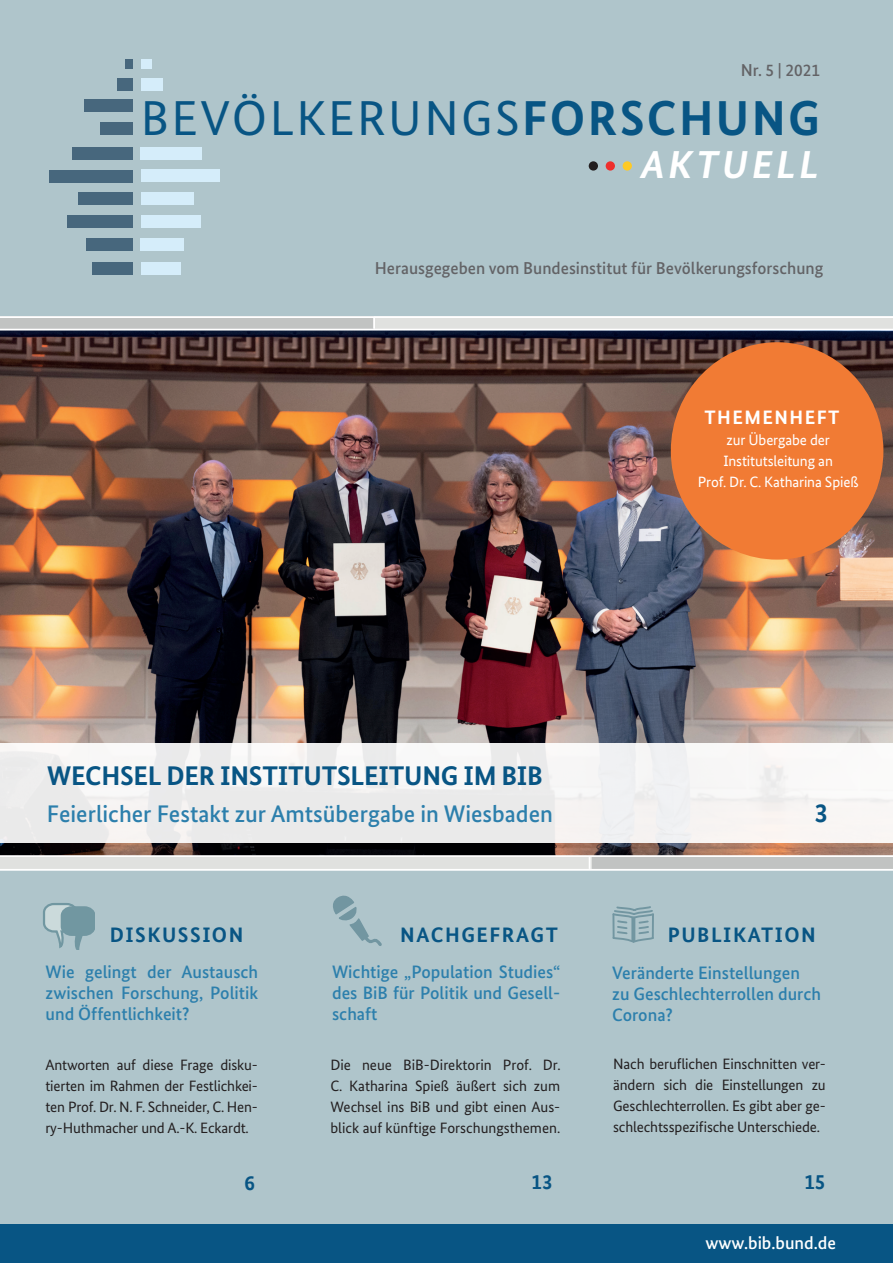
<style>
.page{position:relative;width:893px;height:1263px;background:#afc5cb}
.page>*{position:absolute;margin:0;border:0;box-sizing:border-box;transform-origin:0 0}
.t1{font:49.05px "Bundes Sans";letter-spacing:.05em;color:#085584}
.t2{font:italic 700 39px "Bundes Sans";letter-spacing:.1em;color:#fff}
.t3{font:700 27px "Bundes Sans";letter-spacing:-.01em;color:#085584}
.t4{font:700 27px "Bundes Sans Office";color:#085584}
.t5{font:500 24px "Bundes Sans";color:#2c7fac}
.t6{font:700 21px "Bundes Sans Office";letter-spacing:.075em;color:#085584}
.t7{font:700 19.5px "Bundes Sans Web";letter-spacing:.075em;color:#fff}
.t8{font:500 18px/21px "Bundes Sans";color:#2c7fac;text-align:justify}
.t9{font:500 18px "Bundes Sans";color:#fff}
.t10{font:500 17.25px "Bundes Sans";color:#636366}
.t11{font:15px/21px "Bundes Sans";letter-spacing:-.01em;color:#231f20;text-align:justify}
.t12{font:15px/21px "Bundes Sans Office";letter-spacing:-.01em;color:#fff;text-align:center}
.s1{font-weight:700}
</style>
<div class="page">
<div style="left:0;top:1225px;width:893px;height:38px;background:#085584"></div>
<div style="left:590px;top:857px;width:303px;height:13px;background:#c1c3c2"></div>
<div style="left:0;top:857px;width:591px;height:13px;background:#e0e1df"></div>
<img style="left:0;top:331px;width:893px;height:524px">
<div style="left:0;top:743px;width:893px;height:100px;background:#f0f1f1"></div>
<div style="left:671px;top:342px;width:212px;height:218px;background:#f17b34;border-radius:50%"></div>
<div style="left:0;top:316px;width:374px;height:13px;background:#c1c3c2"></div>
<div style="left:375px;top:316px;width:518px;height:14px;background:#e0e1df"></div>
<div style="left:623px;top:161px;width:9px;height:10px;background:#feca26;border-radius:50%"></div>
<div style="left:589px;top:161px;width:9px;height:10px;background:#231f20;border-radius:50%"></div>
<div style="left:606px;top:161px;width:9px;height:10px;background:#ee2f2d;border-radius:50%"></div>
<hr style="left:0;top:316px;width:893px;height:2px;background:#fff">
<hr style="left:0;top:329px;width:893px;height:1px;background:#fff">
<hr style="left:0;top:855px;width:893px;height:2px;background:#fff">
<hr style="left:0;top:869px;width:893px;height:2px;background:#fff">
<svg style="left:589px;top:857px;width:1px;height:12px"></svg>
<svg style="left:373px;top:318px;width:2px;height:11px"></svg>
<div style="left:92px;top:262px;width:41px;height:12px;background:#47677d"></div>
<div style="left:100px;top:122px;width:33px;height:13px;background:#47677d"></div>
<div style="left:73px;top:147px;width:60px;height:13px;background:#47677d"></div>
<div style="left:50px;top:170px;width:83px;height:12px;background:#47677d"></div>
<div style="left:78px;top:192px;width:55px;height:13px;background:#47677d"></div>
<div style="left:68px;top:215px;width:65px;height:13px;background:#47677d"></div>
<div style="left:86px;top:238px;width:47px;height:13px;background:#47677d"></div>
<div style="left:85px;top:99px;width:48px;height:13px;background:#47677d"></div>
<div style="left:117px;top:78px;width:16px;height:12px;background:#47677d"></div>
<div style="left:125px;top:59px;width:8px;height:10px;background:#47677d"></div>
<div style="left:141px;top:262px;width:39px;height:12px;background:#d5edfa"></div>
<div style="left:141px;top:147px;width:61px;height:13px;background:#d5edfa"></div>
<div style="left:141px;top:170px;width:78px;height:12px;background:#d5edfa"></div>
<div style="left:141px;top:192px;width:53px;height:13px;background:#d5edfa"></div>
<div style="left:141px;top:215px;width:59px;height:13px;background:#d5edfa"></div>
<div style="left:141px;top:238px;width:43px;height:13px;background:#d5edfa"></div>
<div style="left:141px;top:78px;width:21px;height:12px;background:#d5edfa"></div>
<div style="left:141px;top:59px;width:11px;height:10px;background:#d5edfa"></div>
<svg style="left:612px;top:906px;width:42px;height:37px"></svg>
<svg style="left:333px;top:895px;width:49px;height:51px"></svg>
<svg style="left:43px;top:903px;width:52px;height:47px"></svg>
<p class="t10" style="left:741px;top:60px;width:81px">Nr. 5 | 2021</p>
<h1 class="t1" style="left:141px;top:88px;width:681px">BEVÖLKERUNGS<span class="s1">FORSCHUNG</span></h1>
<h2 class="t2" style="left:641px;top:140px;width:179px">AKTUELL</h2>
<p class="t10" style="left:375px;top:258px;width:450px">Herausgegeben vom Bundesinstitut für Bevölkerungsforschung</p>
<h3 class="t3" style="left:47px;top:760px;width:497px">WECHSEL DER INSTITUTSLEITUNG IM BIB</h3>
<h3 class="t5" style="left:47px;top:799px;width:507px">Feierlicher Festakt zur Amtsübergabe in Wiesbaden</h3>
<h3 class="t7" style="left:705px;top:406px;width:136px">THEMENHEFT</h3>
<p class="t12" style="left:698px;top:429px;width:162px">zur Übergabe der<br>Institutsleitung an<br>Prof. Dr. C. Katharina Spieß</p>
<h3 class="t4" style="left:814px;top:797px;width:15px">3</h3>
<h3 class="t6" style="left:110px;top:922px;width:135px">DISKUSSION</h3>
<h3 class="t6" style="left:400px;top:922px;width:159px">NACHGEFRAGT</h3>
<h3 class="t6" style="left:668px;top:922px;width:149px">PUBLIKATION</h3>
<p class="t8" style="left:46px;top:961px;width:214px">Wie gelingt der Austausch zwischen Forschung, Politik und Öffentlichkeit?</p>
<p class="t11" style="left:45px;top:1054px;width:214px">Antworten auf diese Frage disku&shy;tierten im Rahmen der Festlichkei&shy;ten Prof. Dr. N. F. Schneider, C. Hen&shy;ry-Huthmacher und A.-K. Eckardt.</p>
<h3 class="t6" style="left:245px;top:1171px;width:12px">6</h3>
<p class="t8" style="left:332px;top:961px;width:230px">Wichtige „Population Studies“ des BiB für Politik und Gesell&shy;schaft</p>
<p class="t11" style="left:330px;top:1054px;width:232px">Die neue BiB-Direktorin Prof. Dr.<br>C. Katharina Spieß äußert sich zum Wechsel ins BiB und gibt einen Aus&shy;blick auf künftige Forschungsthemen.</p>
<h3 class="t6" style="left:532px;top:1170px;width:22px">13</h3>
<p class="t8" style="left:612px;top:962px;width:210px;text-align:left">Veränderte Einstellungen zu Geschlechterrollen durch<br>Corona?</p>
<p class="t11" style="left:613px;top:1053px;width:214px">Nach beruflichen Einschnitten ver&shy;ändern sich die Einstellungen zu Geschlechterrollen. Es gibt aber ge&shy;schlechtsspezifische Unterschiede.</p>
<h3 class="t6" style="left:804px;top:1169px;width:22px">15</h3>
<p class="t9" style="left:705px;top:1232px;width:132px">www.bib.bund.de</p>
</div>
